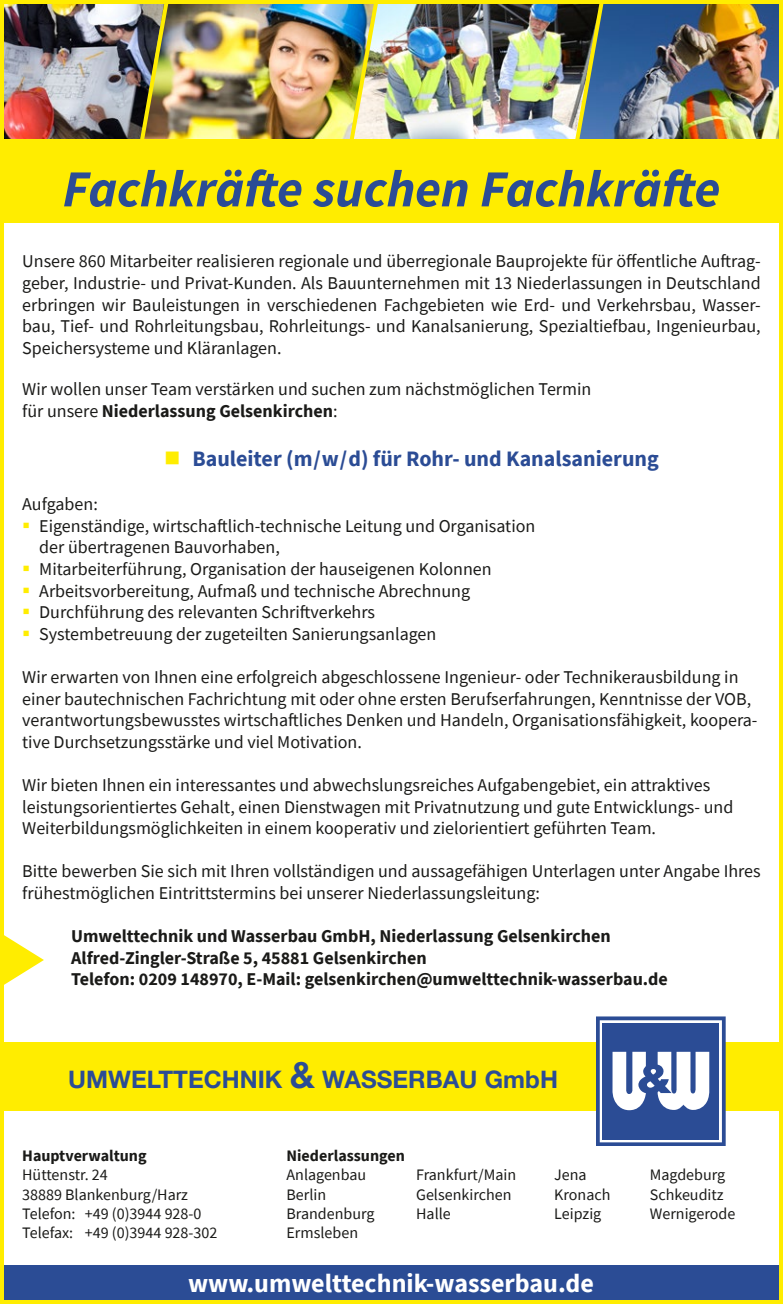
<style>
.page{position:relative;width:783px;height:1304px;background:#fff}
.page>*{position:absolute;margin:0;border:0;box-sizing:border-box;transform-origin:0 0}
.t1{font:italic 700 52px "Source Sans Pro";color:#2b4c95}
.t2{font:700 26px "Source Sans Pro";color:#fff}
.t3{font:700 24.2px "Helvetica Neue";color:#2b4c95}
.t4{font:700 22px "Source Sans Pro";color:#2b4c95}
.t5{font:18px/21.6px "Source Sans Pro";color:#1a1a18}
.t6{font:700 18px/21.6px "Source Sans Pro";color:#1a1a18}
.t7{font:16px/19.2px "Source Sans Pro";color:#1a1a18}
.t8{font:700 16px "Source Sans Pro";color:#1a1a18}
.s1{font-weight:700}
.s2{font-size:36.4px}
</style>
<div class="page">
<img style="left:606px;top:5px;width:171px;height:134px">
<img style="left:381px;top:5px;width:188px;height:134px">
<img style="left:5px;top:5px;width:129px;height:134px">
<img style="left:171px;top:5px;width:172px;height:134px">
<div style="left:0;top:139px;width:782px;height:84px;background:#ffed00"></div>
<div style="left:0;top:1042px;width:780px;height:69px;background:#ffed00"></div>
<svg style="left:596px;top:1017px;width:129px;height:128px;background:#6a81b4"></svg>
<div style="left:2px;top:1265px;width:777px;height:36px;background:#2b4c95"></div>
<svg style="left:5px;top:935px;width:39px;height:49px"></svg>
<img style="left:134px;top:5px;width:37px;height:134px">
<img style="left:343px;top:5px;width:38px;height:134px">
<svg style="left:569px;top:5px;width:37px;height:134px;background:#586966"></svg>
<div style="left:0;top:0;width:782px;height:1304px;border:4px solid #ffed00"></div>
<h1 class="t1" style="left:63px;top:156px;width:659px">Fachkräfte suchen Fachkräfte</h1>
<p class="t5" style="left:22px;top:251px;width:739px;text-align:justify">Unsere 860 Mitarbeiter realisieren regionale und überregionale Bauprojekte für öffentliche Auftrag&shy;geber, Industrie- und Privat-Kunden. Als Bauunternehmen mit 13 Niederlassungen in Deutschland erbringen wir Bauleistungen in verschiedenen Fachgebieten wie Erd- und Verkehrsbau, Wasser&shy;bau, Tief- und Rohrleitungsbau, Rohrleitungs- und Kanalsanierung, Spezialtiefbau, Ingenieurbau, Speichersysteme und Kläranlagen.</p>
<p class="t5" style="left:22px;top:378px;width:570px">Wir wollen unser Team verstärken und suchen zum nächstmöglichen Termin für unsere <span class="s1">Niederlassung Gelsenkirchen</span>:</p>
<p class="t4" style="left:192px;top:444px;width:468px">Bauleiter (m/w/d) für Rohr- und Kanalsanierung</p>
<p class="t5" style="left:39px;top:493px;width:497px;text-indent:-17px">Aufgaben:<br>Eigenständige, wirtschaftlich-technische Leitung und Organisation der übertragenen Bauvorhaben,<br>Mitarbeiterführung, Organisation der hauseigenen Kolonnen Arbeitsvorbereitung, Aufmaß und technische Abrechnung Durchführung des relevanten Schriftverkehrs<br>Systembetreuung der zugeteilten Sanierungsanlagen</p>
<p class="t5" style="left:22px;top:666px;width:736px">Wir erwarten von Ihnen eine erfolgreich abgeschlossene Ingenieur- oder Technikerausbildung in einer bautechnischen Fachrichtung mit oder ohne ersten Berufserfahrungen, Kenntnisse der VOB, verantwortungsbewusstes wirtschaftliches Denken und Handeln, Organisationsfähigkeit, koopera&shy;tive Durchsetzungsstärke und viel Motivation.</p>
<p class="t5" style="left:22px;top:774px;width:712px">Wir bieten Ihnen ein interessantes und abwechslungsreiches Aufgabengebiet, ein attraktives leistungsorientiertes Gehalt, einen Dienstwagen mit Privatnutzung und gute Entwicklungs- und<br>Weiterbildungsmöglichkeiten in einem kooperativ und zielorientiert geführten Team.</p>
<p class="t5" style="left:22px;top:861px;width:739px">Bitte bewerben Sie sich mit Ihren vollständigen und aussagefähigen Unterlagen unter Angabe Ihres frühestmöglichen Eintrittstermins bei unserer Niederlassungsleitung:</p>
<p class="t6" style="left:71px;top:925px;width:598px">Umwelttechnik und Wasserbau GmbH, Niederlassung Gelsenkirchen<br>Alfred-Zingler-Straße 5, 45881 Gelsenkirchen<br>Telefon: 0209 148970, E-Mail: gelsenkirchen@umwelttechnik-wasserbau.de</p>
<h3 class="t3" style="left:68px;top:1064px;width:491px">UMWELTTECHNIK <span class="s2">&amp;</span> WASSERBAU GmbH</h3>
<p class="t8" style="left:22px;top:1145px;width:126px">Hauptverwaltung</p>
<p class="t7" style="left:22px;top:1165px;width:197px">Hüttenstr. 24<br>38889 Blankenburg/Harz<br>Telefon: +49 (0)3944 928-0<br>Telefax: +49 (0)3944 928-302</p>
<p class="t8" style="left:286px;top:1145px;width:120px">Niederlassungen</p>
<p class="t7" style="left:286px;top:1165px;width:89px">Anlagenbau<br>Berlin<br>Brandenburg<br>Ermsleben</p>
<p class="t7" style="left:416px;top:1165px;width:101px">Frankfurt/Main<br>Gelsenkirchen<br>Halle</p>
<p class="t7" style="left:554px;top:1165px;width:58px">Jena<br>Kronach<br>Leipzig</p>
<p class="t7" style="left:649px;top:1165px;width:87px">Magdeburg<br>Schkeuditz<br>Wernigerode</p>
<h2 class="t2" style="left:188px;top:1265px;width:407px">www.umwelttechnik-wasserbau.de</h2>
</div>
